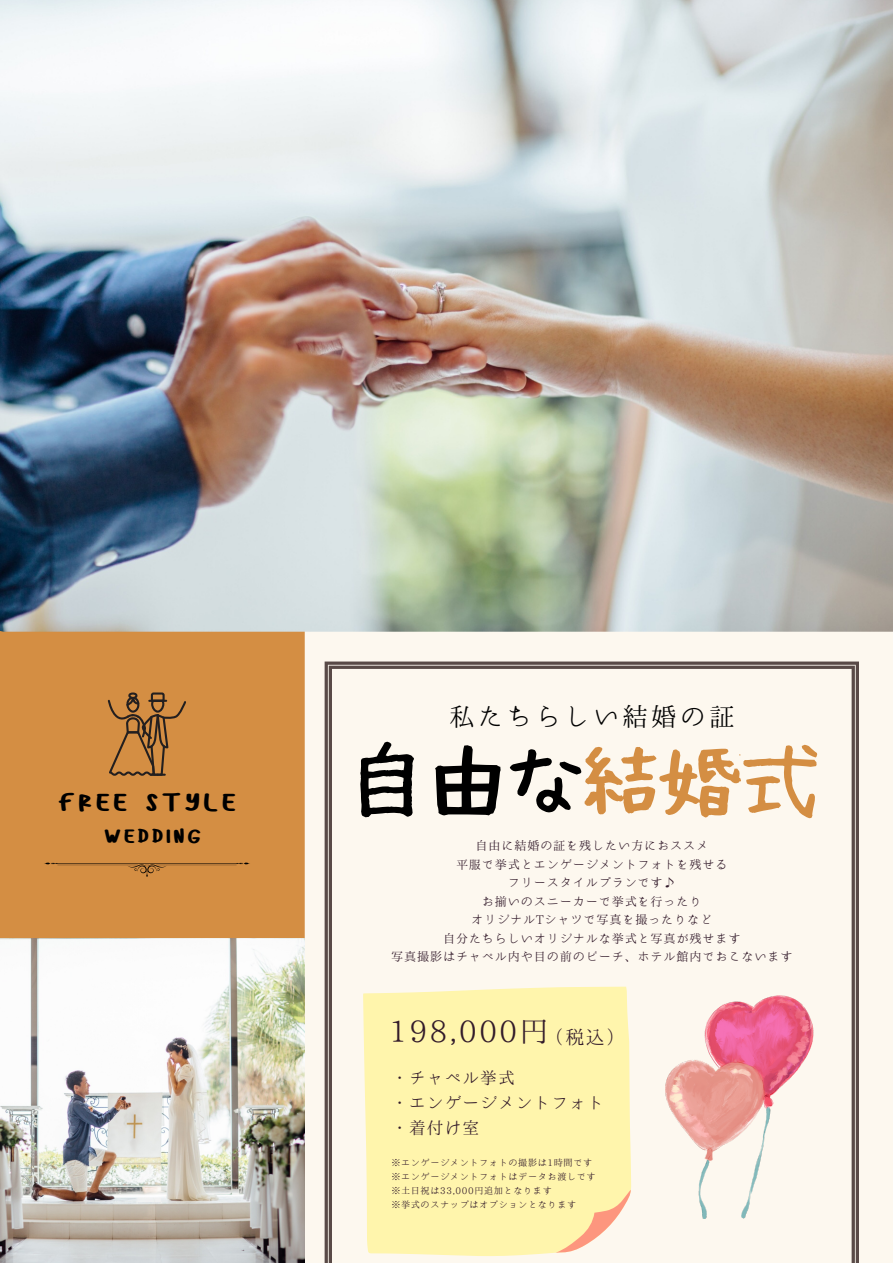
<style>
.page{position:relative;width:893px;height:1263px;background:#fdf8ef}
.page>*{position:absolute;margin:0;border:0;box-sizing:border-box;transform-origin:0 0}
.t1{font:78.68px "Hanazome Font";letter-spacing:.005em;color:#000}
.t2{font:31.42px "wasetan NP";letter-spacing:.135em;color:#000}
.t3{font:29.4px "Harenosora Mincho";letter-spacing:.07em;color:#321a2a}
.t4{font:25.42px "Harenosora Mincho";letter-spacing:.135em;color:#000}
.t5{font:24.67px "wasetan NP";letter-spacing:.135em;color:#000}
.t6{font:18.9px "Harenosora Mincho";color:#321a2a}
.t7{font:16.65px "Harenosora Mincho";letter-spacing:.07em;color:#321a2a}
.t8{font:12.15px "Harenosora Mincho";letter-spacing:.07em;color:#321a2a}
.t9{font:9.15px "Harenosora Mincho";letter-spacing:.07em;color:#321a2a}
.s1{color:#d48e43}
</style>
<div class="page">
<div style="left:0;top:632px;width:305px;height:307px;background:#d48e43"></div>
<svg style="left:325px;top:661px;width:534px;height:602px"></svg>
<img style="left:0;top:939px;width:305px;height:324px">
<img style="left:0;top:0;width:893px;height:632px">
<svg style="left:108px;top:692px;width:78px;height:84px;background:#b0773b"></svg>
<svg style="left:43px;top:863px;width:207px;height:14px;background:#c3823d"></svg>
<img style="left:665px;top:995px;width:148px;height:223px">
<div style="left:363px;top:987px;width:268px;height:269px;background:#fff5ac"></div>
<svg style="left:555px;top:1189px;width:76px;height:64px"></svg>
<p class="t2" style="left:58px;top:788px;width:179px">FREE STYLE</p>
<p class="t5" style="left:104px;top:825px;width:98px">WEDDING</p>
<p class="t4" style="left:449px;top:704px;width:287px">私たちらしい結婚の証</p>
<p class="t1" style="left:349px;top:742px;width:473px">自由な<span class="s1">結婚式</span></p>
<p class="t8" style="left:475px;top:839px;width:234px">自由に結婚の証を残したい方におススメ</p>
<p class="t8" style="left:456px;top:858px;width:273px">平服で挙式とエンゲージメントフォトを残せる</p>
<p class="t8" style="left:508px;top:876px;width:169px">フリースタイルプランです♪</p>
<p class="t8" style="left:482px;top:895px;width:221px">お揃いのスニーカーで挙式を行ったり</p>
<p class="t8" style="left:471px;top:914px;width:243px">オリジナルTシャツで写真を撮ったりなど</p>
<p class="t8" style="left:443px;top:932px;width:299px">自分たちらしいオリジナルな挙式と写真が残せます</p>
<p class="t8" style="left:391px;top:951px;width:403px">写真撮影はチャペル内や目の前のビーチ、ホテル館内でおこないます</p>
<p class="t3" style="left:389px;top:1016px;width:161px">198,000円</p>
<p class="t6" style="left:545px;top:1028px;width:81px">（税込）</p>
<p class="t7" style="left:391px;top:1069px;width:125px">・チャペル挙式</p>
<p class="t7" style="left:391px;top:1094px;width:214px">・エンゲージメントフォト</p>
<p class="t7" style="left:391px;top:1120px;width:89px">・着付け室</p>
<p class="t9" style="left:391px;top:1158px;width:202px">※エンゲージメントフォトの撮影は1時間です</p>
<p class="t9" style="left:391px;top:1172px;width:206px">※エンゲージメントフォトはデータお渡しです</p>
<p class="t9" style="left:391px;top:1186px;width:162px">※土日祝は33,000円追加となります</p>
<p class="t9" style="left:391px;top:1200px;width:186px">※挙式のスナップはオプションとなります</p>
</div>
